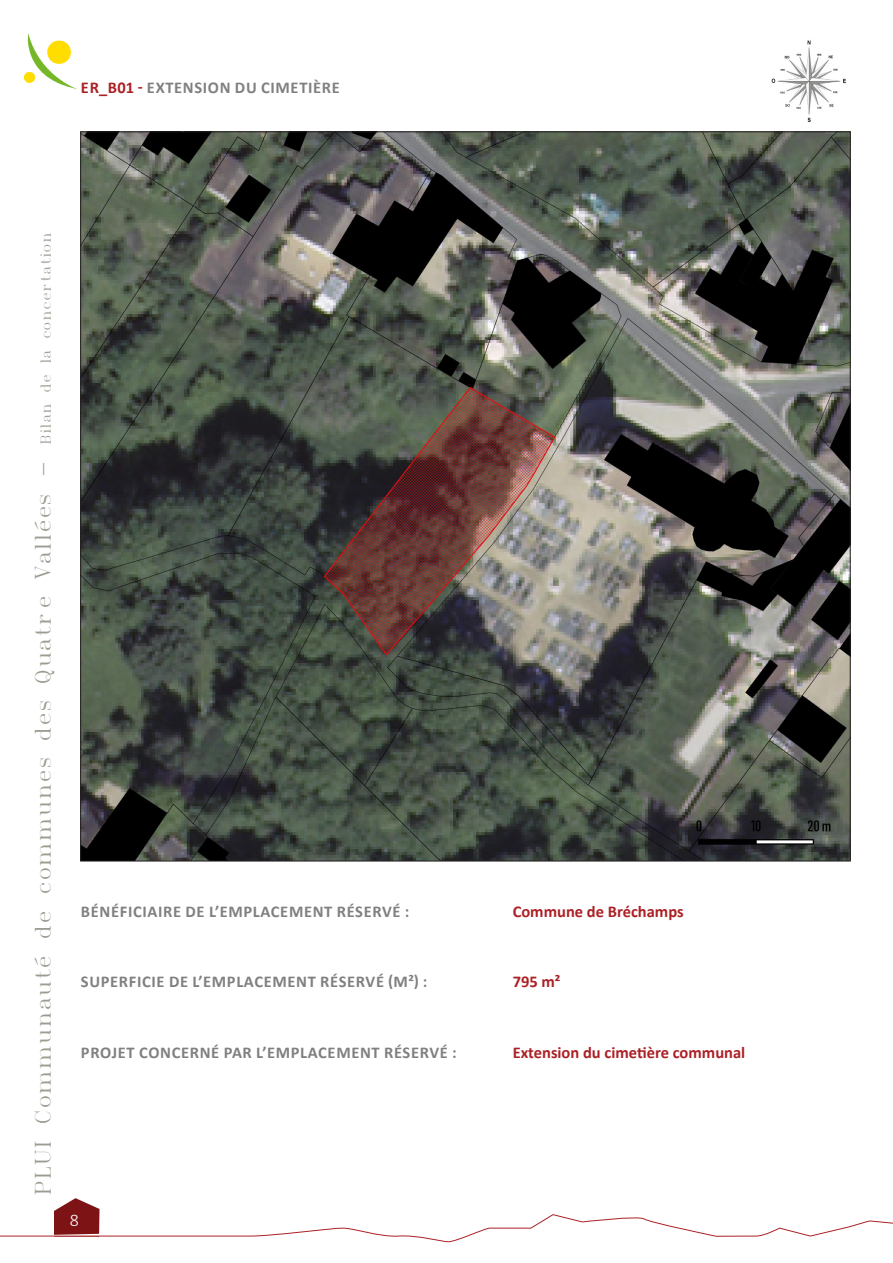
<style>
.page{position:relative;width:893px;height:1263px;background:#fff}
.page>*{position:absolute;margin:0;border:0;box-sizing:border-box;transform-origin:0 0}
.t1{font:21px "Roman T";letter-spacing:-.01em;color:#9b9d91}
.t2{font:300 18px "Calibri";color:#fff}
.t3{font:700 16.5px "Calibri";letter-spacing:.04em;color:#808080}
.t4{font:700 16.5px "Calibri";color:#ab2126}
.s1{color:#ab2126}
.s2{font-size:13.5px}
</style>
<div class="page">
<img style="left:83px;top:134px;width:765px;height:725px">
<img style="left:771px;top:40px;width:75px;height:82px">
<svg style="left:0;top:1198px;width:893px;height:44px"></svg>
<img style="left:25px;top:33px;width:50px;height:55px">
<p class="t3" style="left:81px;top:76px;width:260px"><span class="s1">ER_B01 -</span> EXTENSION DU CIMETIÈRE</p>
<p class="t1" style="left:29px;top:1196px;width:965px;rotate:-90deg">PLUI Communauté de communes des Quatre Vallées - <span class="s2">Bilan de la concertation</span></p>
<p class="t3" style="left:81px;top:900px;width:330px">BÉNÉFICIAIRE DE L’EMPLACEMENT RÉSERVÉ :</p>
<p class="t4" style="left:513px;top:900px;width:173px">Commune de Bréchamps</p>
<p class="t3" style="left:81px;top:970px;width:348px">SUPERFICIE DE L’EMPLACEMENT RÉSERVÉ (M²) :</p>
<p class="t4" style="left:513px;top:970px;width:49px">795 m²</p>
<p class="t3" style="left:81px;top:1041px;width:377px">PROJET CONCERNÉ PAR L’EMPLACEMENT RÉSERVÉ :</p>
<p class="t4" style="left:513px;top:1041px;width:234px">Extension du cimetière communal</p>
<p class="t2" style="left:70px;top:1209px;width:11px">8</p>
</div>
